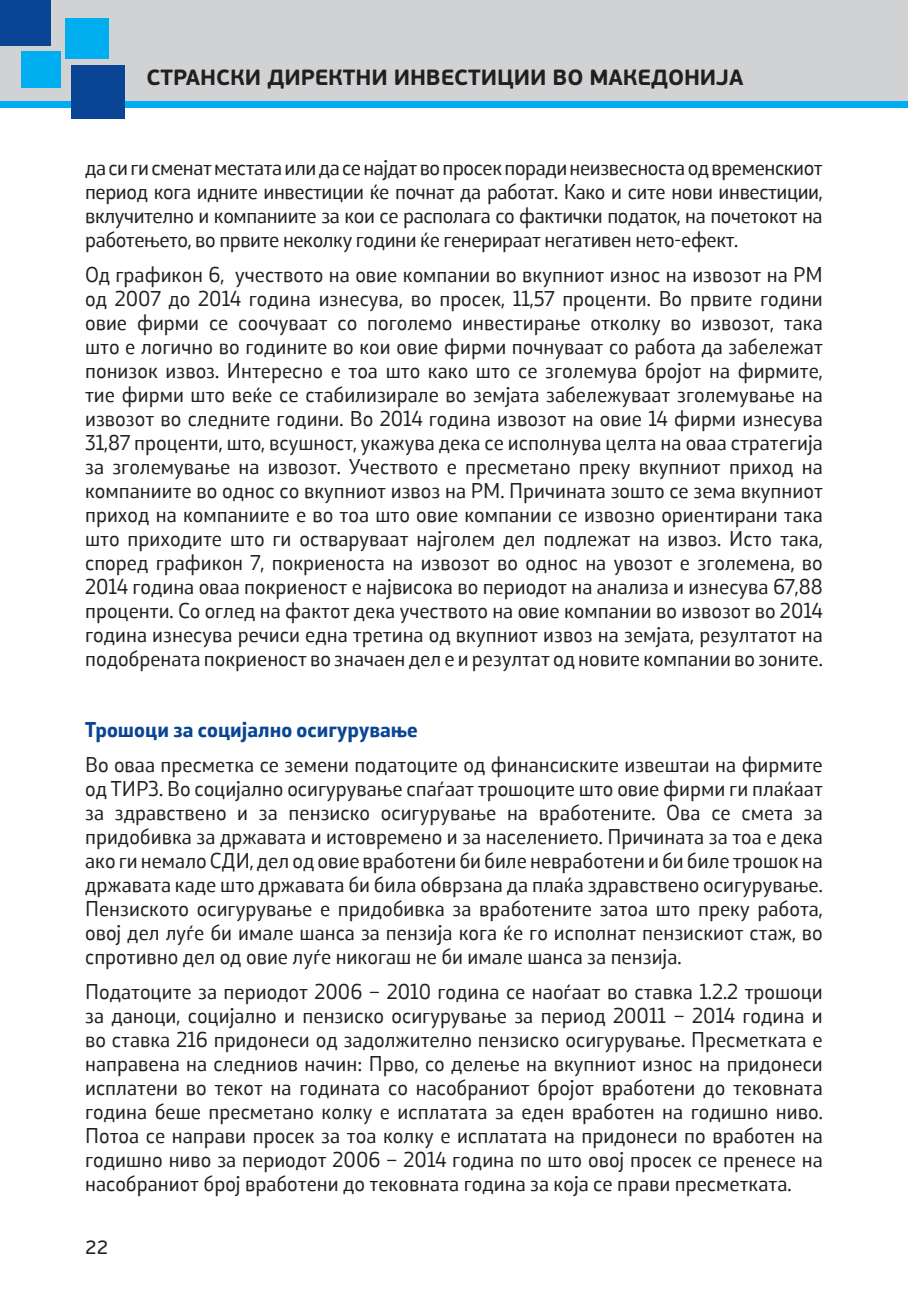
<style>
.page{position:relative;width:908px;height:1304px;background:#fff}
.page>*{position:absolute;margin:0;border:0;box-sizing:border-box;transform-origin:0 0}
.t1{font:700 22px "PF Beau Sans Pro";letter-spacing:-.005em;color:#231f20}
.t2{font:20px/24px "Stobi Sans Offc";color:#231f20;text-align:justify}
.t3{font:700 20px "Stobi Sans Offc";color:#094594}
.t4{font:20px "PF Beau Sans Pro";color:#231f20}
</style>
<div class="page">
<div style="left:0;top:0;width:907px;height:108px;background:#00aeef"></div>
<hr style="left:907px;top:0;width:1px;height:108px;background:#00aeef">
<div style="left:0;top:0;width:907px;height:101px;background:#d1d2d4"></div>
<hr style="left:907px;top:0;width:1px;height:101px;background:#d1d2d4">
<div style="left:0;top:0;width:51px;height:46px;background:#094594"></div>
<div style="left:65px;top:18px;width:44px;height:41px;background:#00aeef"></div>
<div style="left:21px;top:52px;width:39px;height:36px;background:#00aeef"></div>
<div style="left:72px;top:66px;width:53px;height:53px;background:#094594"></div>
<p class="t1" style="left:146px;top:64px;width:598px">СТРАНСКИ ДИРЕКТНИ ИНВЕСТИЦИИ ВО МАКЕДОНИЈА</p>
<p class="t2" style="left:85px;top:155px;width:738px">да си ги сменат местата или да се најдат во просек поради неизвесноста од временскиот период кога идните инвестиции ќе почнат да работат. Како и сите нови инвестиции, вклучително и компаниите за кои се располага со фактички податок, на почетокот на работењето, во првите неколку години ќе генерираат негативен нето-ефект.</p>
<p class="t2" style="left:85px;top:263px;width:739px">Од графикон 6, учеството на овие компании во вкупниот износ на извозот на РМ од 2007 до 2014 година изнесува, во просек, 11,57 проценти. Во првите години овие фирми се соочуваат со поголемо инвестирање отколку во извозот, така што е логично во годините во кои овие фирми почнуваат со работа да забележат понизок извоз. Интересно е тоа што како што се зголемува бројот на фирмите, тие фирми што веќе се стабилизирале во земјата забележуваат зголемување на извозот во следните години. Во 2014 година извозот на овие 14 фирми изнесува 31,87 проценти, што, всушност, укажува дека се исполнува целта на оваа стратегија за зголемување на извозот. Учеството е пресметано преку вкупниот приход на компаниите во однос со вкупниот извоз на РМ. Причината зошто се зема вкупниот приход на компаниите е во тоа што овие компании се извозно ориентирани така што приходите што ги остваруваат најголем дел подлежат на извоз. Исто така, според графикон 7, покриеноста на извозот во однос на увозот е зголемена, во 2014 година оваа покриеност е највисока во периодот на анализа и изнесува 67,88 проценти. Со оглед на фактот дека учеството на овие компании во извозот во 2014 година изнесува речиси една третина од вкупниот извоз на земјата, резултатот на подобрената покриеност во значаен дел е и резултат од новите компании во зоните.</p>
<p class="t3" style="left:85px;top:717px;width:334px">Трошоци за социјално осигурување</p>
<p class="t2" style="left:85px;top:753px;width:739px">Во оваа пресметка се земени податоците од финансиските извештаи на фирмите од ТИРЗ. Во социјално осигурување спаѓаат трошоците што овие фирми ги плаќаат за здравствено и за пензиско осигурување на вработените. Ова се смета за придобивка за државата и истовремено и за населението. Причината за тоа е дека ако ги немало СДИ, дел од овие вработени би биле невработени и би биле трошок на државата каде што државата би била обврзана да плаќа здравствено осигурување.<br>Пензиското осигурување е придобивка за вработените затоа што преку работа, овој дел луѓе би имале шанса за пензија кога ќе го исполнат пензискиот стаж, во спротивно дел од овие луѓе никогаш не би имале шанса за пензија.</p>
<p class="t2" style="left:85px;top:980px;width:739px">Податоците за периодот 2006 – 2010 година се наоѓаат во ставка 1.2.2 трошоци за даноци, социјално и пензиско осигурување за период 20011 – 2014 година и во ставка 216 придонеси од задолжително пензиско осигурување. Пресметката е направена на следниов начин: Прво, со делење на вкупниот износ на придонеси исплатени во текот на годината со насобраниот бројот вработени до тековната година беше пресметано колку е исплатата за еден вработен на годишно ниво.<br>Потоа се направи просек за тоа колку е исплатата на придонеси по вработен на годишно ниво за периодот 2006 – 2014 година по што овој просек се пренесе на насобраниот број вработени до тековната година за која се прави пресметката.</p>
<p class="t4" style="left:85px;top:1236px;width:25px">22</p>
</div>
